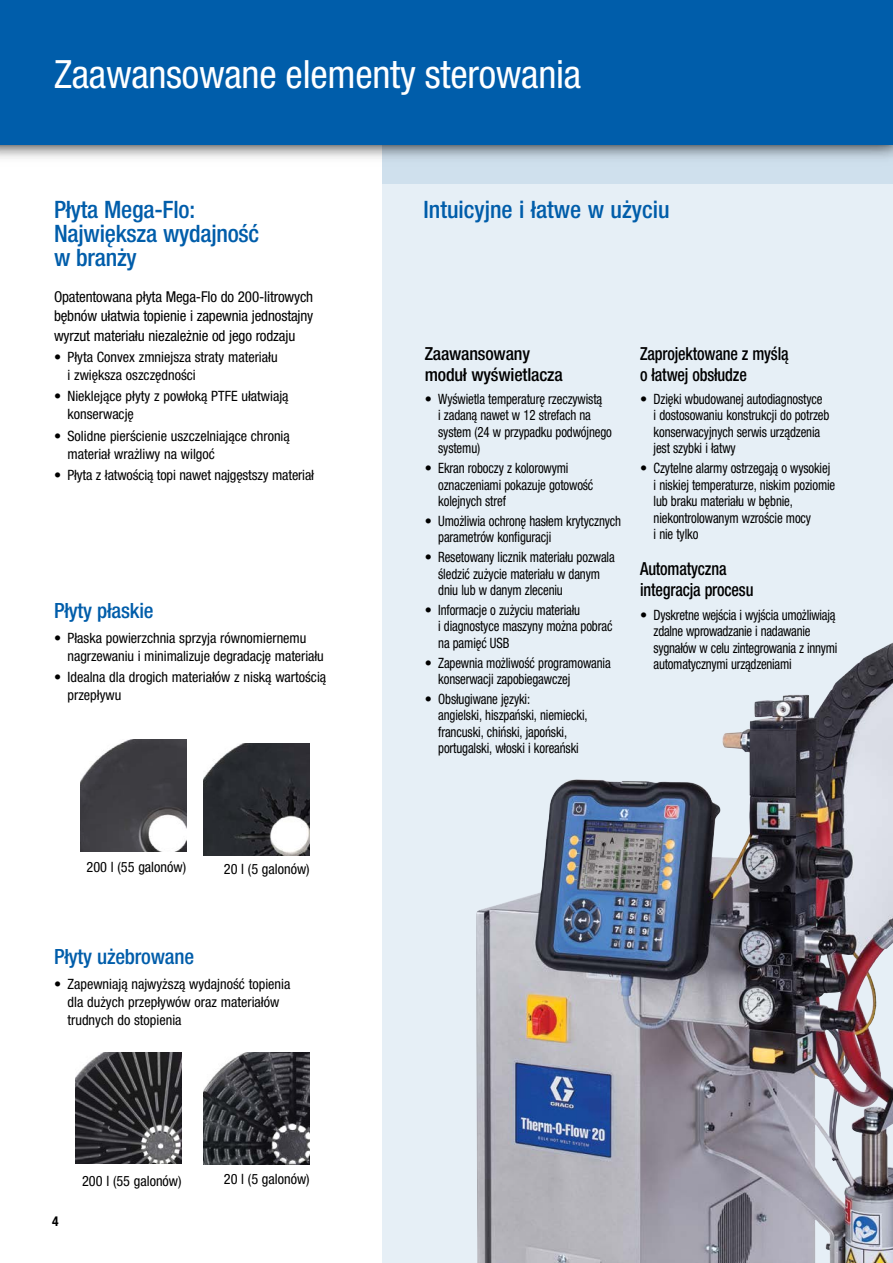
<style>
.page{position:relative;width:893px;height:1263px;background:#fff}
.page>*{position:absolute;margin:0;border:0;box-sizing:border-box;transform-origin:0 0}
.t1{font:condensed 39px "Helvetica Neue LTCE";letter-spacing:-.005em;color:#fff}
.t2{font:500 condensed 24px/24px "Helvetica Neue LTCE";letter-spacing:-.01em;color:#005daa}
.t3{font:500 condensed 21px "Helvetica Neue LTCE";letter-spacing:-.01em;color:#005daa}
.t4{font:500 condensed 18px/21px "Helvetica Neue LTCE";letter-spacing:-.01em;color:#000;scale:.9 1}
.t5{font:500 condensed 18px/21px "Helvetica Neue LTCE";letter-spacing:-.01em;color:#000}
.t6{font:condensed 15px/19.5px "Helvetica Neue LTCE";letter-spacing:-.01em;color:#000;text-align:justify}
.t7{font:condensed 14.25px/16.5px "Helvetica Neue LTCE";letter-spacing:-.01em;color:#000}
.t8{font:700 condensed 13.5px "Helvetica Neue LT Std";color:#000}
</style>
<div class="page">
<div style="left:383px;top:116px;width:510px;height:1147px;background:#e6eff6"></div>
<img style="left:476px;top:652px;width:417px;height:611px">
<img style="left:204px;top:1053px;width:106px;height:111px">
<img style="left:76px;top:1052px;width:106px;height:112px">
<img style="left:204px;top:743px;width:106px;height:112px">
<img style="left:80px;top:740px;width:106px;height:111px">
<div style="left:0;top:0;width:893px;height:145px;background:#005daa"></div>
<h1 class="t1" style="left:54px;top:52px;width:529px">Zaawansowane elementy sterowania</h1>
<h2 class="t2" style="left:54px;top:197px;width:207px">Płyta Mega-Flo:<br>Największa wydajność w branży</h2>
<p class="t6" style="left:54px;top:287px;width:261px">Opatentowana płyta Mega-Flo do 200-litrowych bębnów ułatwia topienie i zapewnia jednostajny wyrzut materiału niezależnie od jego rodzaju</p>
<p class="t7" style="left:67px;top:348px;width:212px;line-height:18px;text-indent:-13px">• Płyta Convex zmniejsza straty materiału i zwiększa oszczędności</p>
<p class="t7" style="left:67px;top:387px;width:223px;line-height:18px;text-indent:-13px">• Nieklejące płyty z powłoką PTFE ułatwiają konserwację</p>
<p class="t7" style="left:67px;top:427px;width:224px;line-height:18px;text-indent:-13px">• Solidne pierścienie uszczelniające chronią materiał wrażliwy na wilgoć</p>
<p class="t7" style="left:54px;top:467px;width:262px">• Płyta z łatwością topi nawet najgęstszy materiał</p>
<h3 class="t3" style="left:54px;top:598px;width:101px">Płyty płaskie</h3>
<p class="t7" style="left:68px;top:628px;width:258px;line-height:18px;text-indent:-13px">• Płaska powierzchnia sprzyja równomiernemu nagrzewaniu i minimalizuje degradację materiału</p>
<p class="t7" style="left:68px;top:668px;width:260px;line-height:18px;text-indent:-13px">• Idealna dla drogich materiałów z niską wartością przepływu</p>
<p class="t7" style="left:87px;top:858px;width:101px">200 l (55 galonów)</p>
<p class="t7" style="left:224px;top:861px;width:87px">20 l (5 galonów)</p>
<h3 class="t3" style="left:54px;top:944px;width:142px">Płyty użebrowane</h3>
<p class="t7" style="left:68px;top:975px;width:224px;line-height:18px;text-indent:-13px">• Zapewniają najwyższą wydajność topienia dla dużych przepływów oraz materiałów trudnych do stopienia</p>
<p class="t8" style="left:52px;top:1213px;width:8px">4</p>
<p class="t7" style="left:82px;top:1172px;width:101px">200 l (55 galonów)</p>
<p class="t7" style="left:224px;top:1171px;width:87px">20 l (5 galonów)</p>
<h2 class="t2" style="left:423px;top:197px;width:248px">Intuicyjne i łatwe w użyciu</h2>
<p class="t5" style="left:425px;top:342px;width:139px">Zaawansowany moduł wyświetlacza</p>
<p class="t7" style="left:438px;top:390px;width:175px;text-indent:-13px">• Wyświetla temperaturę rzeczywistą<br>i zadaną nawet w 12 strefach na system (24 w przypadku podwójnego systemu)</p>
<p class="t7" style="left:438px;top:460px;width:157px;text-indent:-13px">• Ekran roboczy z kolorowymi oznaczeniami pokazuje gotowość kolejnych stref</p>
<p class="t7" style="left:438px;top:512px;width:184px;text-indent:-13px">• Umożliwia ochronę hasłem krytycznych parametrów konfiguracji</p>
<p class="t7" style="left:438px;top:549px;width:178px;text-indent:-13px">• Resetowany licznik materiału pozwala śledzić zużycie materiału w danym dniu lub w danym zleceniu</p>
<p class="t7" style="left:438px;top:601px;width:176px;text-indent:-13px">• Informacje o zużyciu materiału<br>i diagnostyce maszyny można pobrać na pamięć USB</p>
<p class="t7" style="left:438px;top:654px;width:174px;text-indent:-13px">• Zapewnia możliwość programowania konserwacji zapobiegawczej</p>
<p class="t7" style="left:438px;top:690px;width:151px;text-indent:-14px">• Obsługiwane języki:<br>angielski, hiszpański, niemiecki, francuski, chiński, japoński, portugalski, włoski i koreański</p>
<p class="t4" style="left:640px;top:342px;width:167px">Zaprojektowane z myślą o łatwej obsłudze</p>
<p class="t7" style="left:654px;top:390px;width:177px;text-indent:-13px">• Dzięki wbudowanej autodiagnostyce<br>i dostosowaniu konstrukcji do potrzeb konserwacyjnych serwis urządzenia jest szybki i łatwy</p>
<p class="t7" style="left:654px;top:460px;width:183px;text-indent:-13px">• Czytelne alarmy ostrzegają o wysokiej i niskiej temperaturze, niskim poziomie lub braku materiału w bębnie, niekontrolowanym wzroście mocy<br>i nie tylko</p>
<p class="t4" style="left:640px;top:558px;width:127px">Automatyczna integracja procesu</p>
<p class="t7" style="left:654px;top:606px;width:185px;text-indent:-13px">• Dyskretne wejścia i wyjścia umożliwiają zdalne wprowadzanie i nadawanie sygnałów w celu zintegrowania z innymi automatycznymi urządzeniami</p>
</div>
